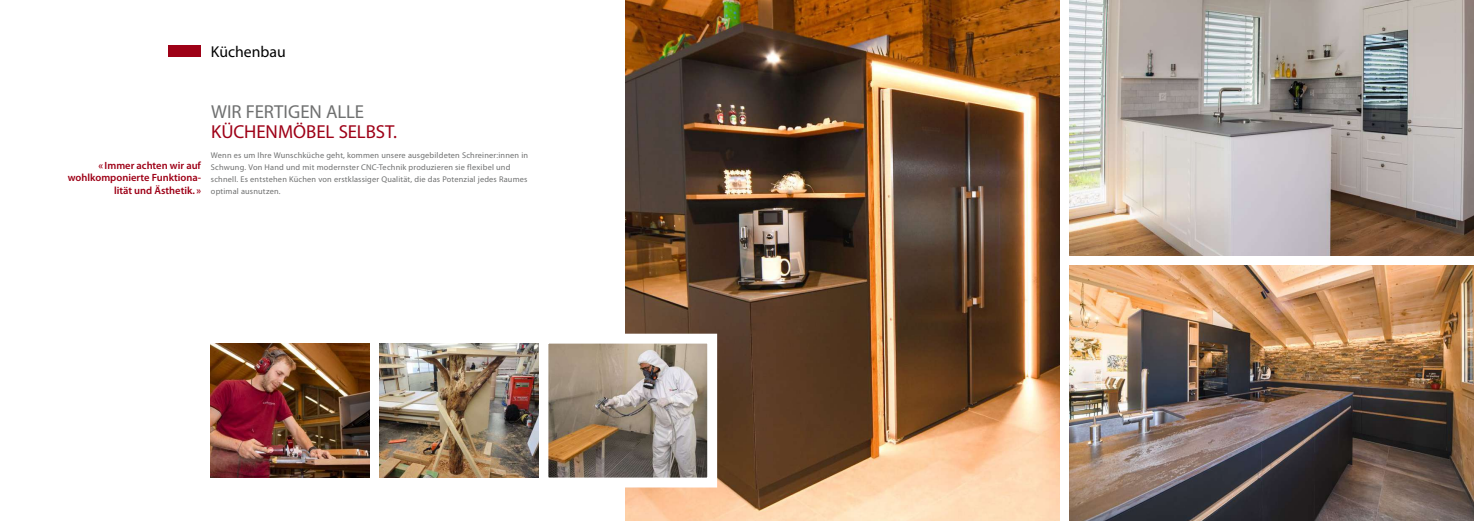
<style>
.page{position:relative;width:1474px;height:521px;background:#fff}
.page>*{position:absolute;margin:0;border:0;box-sizing:border-box;transform-origin:0 0}
.t1{font:18.81px "Myriad Pro";color:#9e0117}
.t2{font:18.81px "Myriad Pro";letter-spacing:-.005em;color:#6f7070}
.t3{font:15.75px "Myriad Pro";color:#000}
.t4{font:600 10.5px/12.2px "Myriad Pro";color:#9e0117;text-align:right}
.t5{font:8.31px/12.2px "Myriad Pro";letter-spacing:.02em;color:#6f7070}
</style>
<div class="page">
<div style="left:169px;top:46px;width:32px;height:11px;background:#9e0117"></div>
<img style="left:625px;top:0;width:434px;height:521px">
<img style="left:1069px;top:265px;width:404px;height:256px">
<img style="left:1069px;top:0;width:404px;height:255px">
<img style="left:211px;top:344px;width:159px;height:133px">
<svg style="left:533px;top:329px;width:189px;height:163px"></svg>
<img style="left:379px;top:344px;width:159px;height:133px">
<h2 class="t3" style="left:211px;top:42px;width:76px">Küchenbau</h2>
<p class="t4" style="left:68px;top:159px;width:135px">« Immer achten wir auf wohlkomponierte Funktiona&shy;lität und Ästhetik. »</p>
<h1 class="t2" style="left:211px;top:100px;width:155px">WIR FERTIGEN ALLE</h1>
<h1 class="t1" style="left:211px;top:120px;width:187px">KÜCHENMÖBEL SELBST.</h1>
<p class="t5" style="left:211px;top:149px;width:318px">Wenn es um Ihre Wunschküche geht, kommen unsere ausgebildeten Schreiner:innen in Schwung. Von Hand und mit modernster CNC-Technik produzieren sie flexibel und schnell. Es entstehen Küchen von erstklassiger Qualität, die das Potenzial jedes Raumes optimal ausnutzen.</p>
</div>
